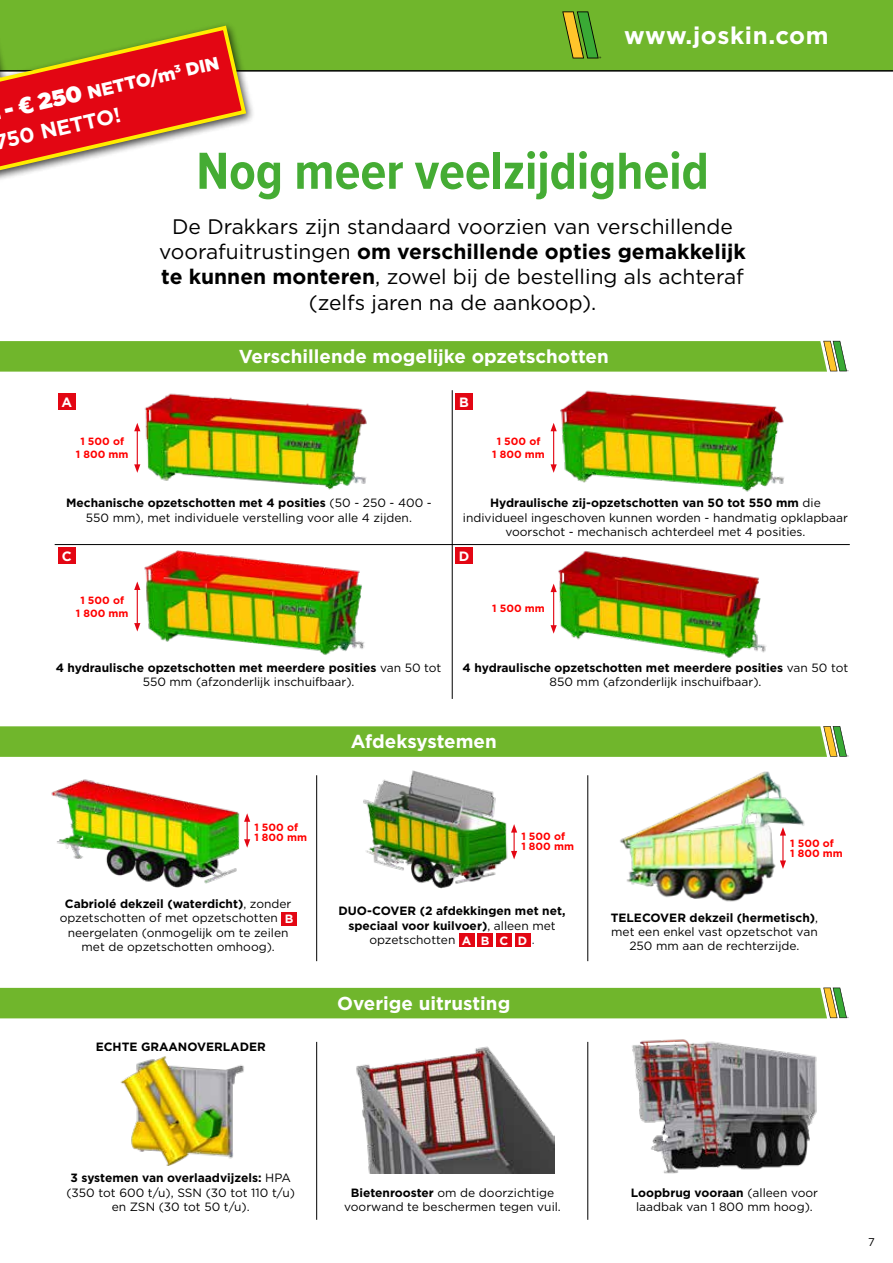
<style>
.page{position:relative;width:893px;height:1263px;background:#fff}
.page>*{position:absolute;margin:0;border:0;box-sizing:border-box;transform-origin:0 0}
.t1{font:700 54px "Proxima Nova Cond";color:#45ac34}
.t2{font:700 24px "Gotham";letter-spacing:.025em;color:#fff}
.t3{font:21px/25.2px "Gotham";color:#000;text-align:center}
.t4{font:700 21px "Gotham";color:#fff}
.t5{font:700 18.75px "Gotham";color:#fff}
.t6{font:900 18px "Gotham";color:#fff}
.t7{font:700 13.5px "Gotham";color:#fff}
.t8{font:12px/14.4px "Gotham";color:#000;text-align:center}
.t9{font:700 12px/14.4px "Gotham";color:#000;text-align:center}
.t10{font:11.25px "Gotham";color:#000}
.t11{font:700 10.5px/10.1px "Gotham";color:#f00}
.s1{font-family:"Gotham Ultra";font-weight:400;font-size:22.5px}
.s2{font-family:"Arial";font-size:22.5px}
.s3{font-weight:700}
.s4{font-weight:400}
.s5{font-weight:700;color:#fff}
.s6{color:#fff}
.s7{font-weight:400;color:#27313c}
</style>
<div class="page">
<img style="left:138px;top:393px;width:229px;height:97px">
<img style="left:620px;top:771px;width:185px;height:131px">
<img style="left:51px;top:779px;width:200px;height:108px">
<img style="left:363px;top:770px;width:152px;height:119px">
<img style="left:136px;top:551px;width:229px;height:104px">
<img style="left:560px;top:390px;width:224px;height:102px">
<img style="left:120px;top:1056px;width:124px;height:110px">
<img style="left:550px;top:551px;width:217px;height:106px">
<svg style="left:244px;top:813px;width:6px;height:35px"></svg>
<svg style="left:511px;top:824px;width:6px;height:35px"></svg>
<hr style="left:782px;top:833px;width:1px;height:30px;background:#e30613">
<svg style="left:780px;top:860px;width:6px;height:9px"></svg>
<svg style="left:780px;top:827px;width:6px;height:8px"></svg>
<hr style="left:137px;top:429px;width:1px;height:38px;background:#e30613">
<svg style="left:134px;top:464px;width:6px;height:9px"></svg>
<svg style="left:134px;top:423px;width:6px;height:8px"></svg>
<hr style="left:137px;top:587px;width:1px;height:38px;background:#e30613">
<svg style="left:134px;top:623px;width:6px;height:8px"></svg>
<svg style="left:134px;top:581px;width:6px;height:9px"></svg>
<hr style="left:553px;top:429px;width:1px;height:38px;background:#e30613">
<svg style="left:551px;top:464px;width:6px;height:9px"></svg>
<svg style="left:551px;top:423px;width:6px;height:8px"></svg>
<hr style="left:553px;top:590px;width:1px;height:38px;background:#e30613">
<svg style="left:551px;top:625px;width:6px;height:9px"></svg>
<svg style="left:551px;top:584px;width:6px;height:8px"></svg>
<hr style="left:452px;top:390px;width:1px;height:309px;background:#000">
<hr style="left:316px;top:775px;width:1px;height:186px;background:#000">
<hr style="left:316px;top:1042px;width:1px;height:178px;background:#000">
<hr style="left:587px;top:775px;width:1px;height:186px;background:#000">
<hr style="left:587px;top:1042px;width:1px;height:178px;background:#000">
<hr style="left:55px;top:544px;width:795px;height:1px;background:#000">
<div style="left:58px;top:393px;width:18px;height:17px;background:#e30613"></div>
<div style="left:58px;top:547px;width:18px;height:17px;background:#e30613"></div>
<div style="left:455px;top:393px;width:18px;height:17px;background:#e30613"></div>
<div style="left:455px;top:547px;width:18px;height:17px;background:#e30613"></div>
<img style="left:356px;top:1046px;width:198px;height:127px">
<img style="left:632px;top:1039px;width:185px;height:135px">
<div style="left:0;top:0;width:893px;height:72px;background:#70b62c"></div>
<svg style="left:562px;top:11px;width:39px;height:47px;background:#78a228"></svg>
<div style="left:282px;top:912px;width:15px;height:14px;background:#e30613"></div>
<div style="left:459px;top:933px;width:15px;height:14px;background:#e30613"></div>
<div style="left:478px;top:933px;width:15px;height:14px;background:#e30613"></div>
<div style="left:496px;top:933px;width:15px;height:14px;background:#e30613"></div>
<div style="left:515px;top:933px;width:15px;height:14px;background:#e30613"></div>
<svg style="left:0;top:341px;width:849px;height:31px;background:#73b731"></svg>
<svg style="left:0;top:726px;width:849px;height:31px;background:#73b731"></svg>
<div style="left:0;top:987px;width:849px;height:31px;background:#70b62c"></div>
<div style="left:0;top:21px;width:256px;height:189px;background:#000;opacity:.75"></div>
<svg style="left:0;top:23px;width:248px;height:178px"></svg>
<h2 class="t2" style="left:624px;top:21px;width:206px">www.joskin.com</h2>
<h3 class="t6" style="left:2px;top:102px;width:221px;rotate:-13deg"><span class="s1">-</span> <span class="s2">€</span> <span class="s1">250</span> NETTO/m<sup>3</sup> DIN</h3>
<h3 class="t4" style="left:-8px;top:131px;width:131px;rotate:-13deg">750 NETTO!</h3>
<h1 class="t1" style="left:196px;top:131px;width:514px">Nog meer veelzijdigheid</h1>
<h3 class="t3" style="left:159px;top:214px;width:588px">De Drakkars zijn standaard voorzien van verschillende voorafuitrustingen <span class="s3">om verschillende opties gemakkelijk te kunnen monteren</span>, zowel bij de bestelling als achteraf (zelfs jaren na de aankoop).</h3>
<p class="t7" style="left:61px;top:394px;width:12px">A</p>
<h3 class="t5" style="left:239px;top:346px;width:372px">Verschillende mogelijke opzetschotten</h3>
<p class="t7" style="left:459px;top:394px;width:11px">B</p>
<p class="t11" style="left:76px;top:435px;width:54px;line-height:12.6px;text-align:center">1 500 of<br>1 800 mm</p>
<p class="t11" style="left:492px;top:435px;width:54px;line-height:12.6px;text-align:center">1 500 of<br>1 800 mm</p>
<p class="t8" style="left:66px;top:496px;width:367px"><span class="s3">Mechanische opzetschotten met 4 posities</span> (50 - 250 - 400 -<br>550 mm), met individuele verstelling voor alle 4 zijden.</p>
<p class="t7" style="left:62px;top:548px;width:11px">C</p>
<p class="t8" style="left:463px;top:496px;width:387px"><span class="s3">Hydraulische zij-opzetschotten van 50 tot 550 mm</span> die individueel ingeschoven kunnen worden - handmatig opklapbaar voorschot - mechanisch achterdeel met 4 posities.</p>
<p class="t7" style="left:459px;top:548px;width:12px">D</p>
<p class="t11" style="left:76px;top:594px;width:54px;line-height:12.6px;text-align:center">1 500 of<br>1 800 mm</p>
<p class="t11" style="left:492px;top:603px;width:54px">1 500 mm</p>
<p class="t9" style="left:56px;top:660px;width:387px">4 hydraulische opzetschotten met meerdere posities <span class="s4">van 50 tot<br>550 mm (afzonderlijk inschuifbaar).</span></p>
<p class="t9" style="left:463px;top:660px;width:387px">4 hydraulische opzetschotten met meerdere posities <span class="s4">van 50 tot<br>850 mm (afzonderlijk inschuifbaar).</span></p>
<p class="t11" style="left:254px;top:821px;width:54px">1 500 of<br>1 800 mm</p>
<p class="t8" style="left:60px;top:896px;width:235px"><span class="s3">Cabriolé dekzeil (waterdicht)</span>, zonder opzetschotten of met opzetschotten <span class="s5">B </span>neergelaten (onmogelijk om te zeilen met de opzetschotten omhoog).</p>
<p class="t9" style="left:96px;top:1039px;width:172px">ECHTE GRAANOVERLADER</p>
<h3 class="t5" style="left:351px;top:731px;width:147px">Afdeksystemen</h3>
<p class="t11" style="left:521px;top:831px;width:54px">1 500 of<br>1 800 mm</p>
<p class="t11" style="left:790px;top:838px;width:54px">1 500 of<br>1 800 mm</p>
<p class="t9" style="left:338px;top:903px;width:229px">DUO-COVER (2 afdekkingen met net, speciaal voor kuilvoer)<span class="s4">, alleen met opzetschotten</span> <span class="s6">A B C D</span> <span class="s7">.</span></p>
<h3 class="t5" style="left:337px;top:992px;width:175px">Overige uitrusting</h3>
<p class="t8" style="left:611px;top:910px;width:209px"><span class="s3">TELECOVER dekzeil (hermetisch)</span>, met een enkel vast opzetschot van<br>250 mm aan de rechterzijde.</p>
<p class="t8" style="left:66px;top:1171px;width:230px"><span class="s3">3 systemen van overlaadvijzels:</span> HPA (350 tot 600 t/u), SSN (30 tot 110 t/u) en ZSN (30 tot 50 t/u).</p>
<p class="t8" style="left:344px;top:1185px;width:218px"><span class="s3">Bietenrooster</span> om de doorzichtige voorwand te beschermen tegen vuil.</p>
<p class="t8" style="left:631px;top:1185px;width:189px"><span class="s3">Loopbrug vooraan</span> (alleen voor laadbak van 1 800 mm hoog).</p>
<p class="t10" style="left:868px;top:1235px;width:8px">7</p>
</div>
